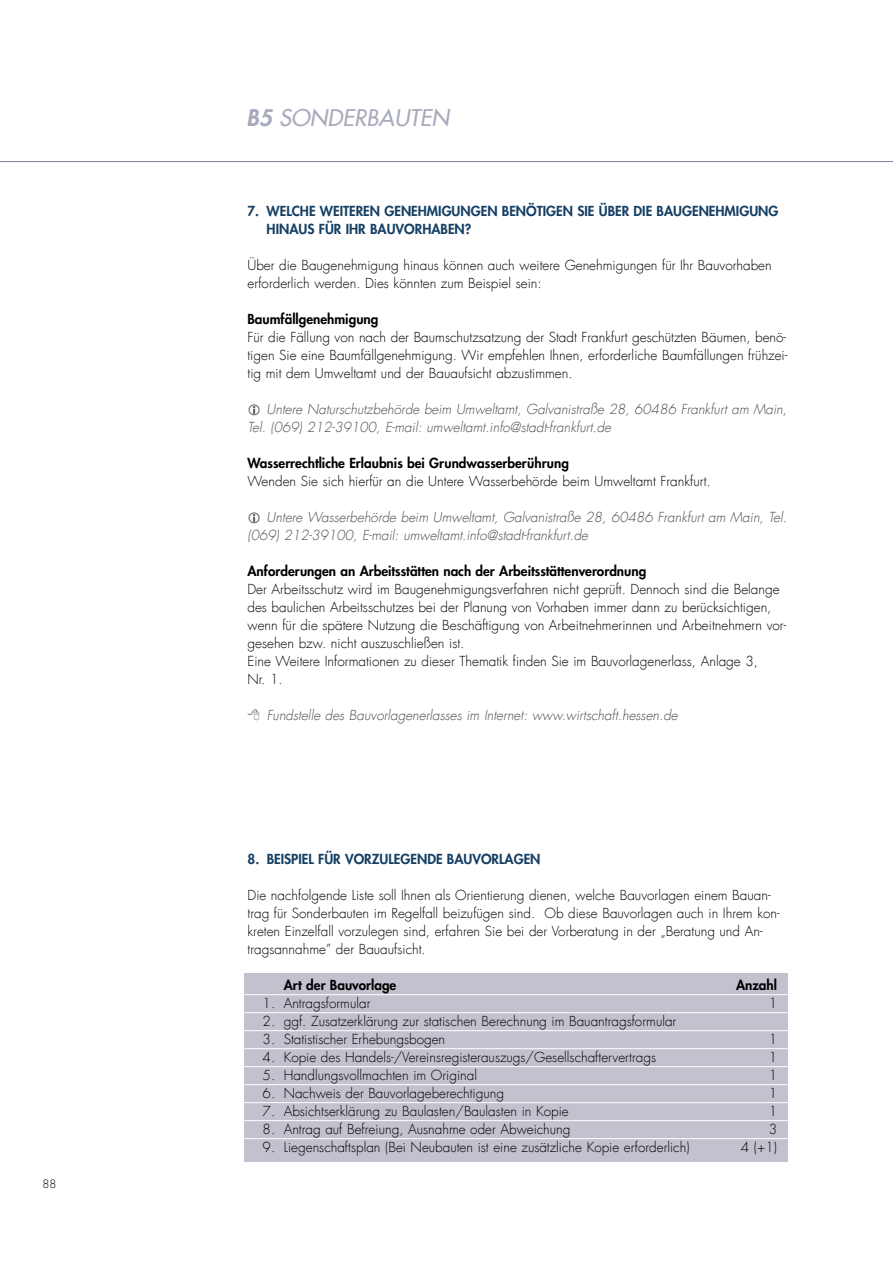
<style>
.page{position:relative;width:893px;height:1263px;background:#fff}
.page>*{position:absolute;margin:0;border:0;box-sizing:border-box;transform-origin:0 0}
.t1{font:italic 22.5px "Futura LT";color:#a8abbc}
.t2{font:300 13.5px/18px "Futura LT";color:#000}
.t3{font:italic 300 13.5px/18px "Futura LT";color:#4d4d4f}
.t4{font:800 13.5px "Futura Std";color:#000}
.t5{font:800 13.5px/18px "Futura Std";letter-spacing:.16em;color:#153f64}
.t6{font:800 13.5px "Futura Std";letter-spacing:.14em;color:#153f64}
.t7{font:300 11.25px "Futura LT";color:#000}
.s1{font-weight:800}
</style>
<div class="page">
<hr style="left:0;top:161px;width:893px;height:1px;background:#7d849d">
<div style="left:245px;top:973px;width:543px;height:189px;background:#c1c2ce"></div>
<hr style="left:242px;top:994px;width:549px;height:1px;background:#fff">
<hr style="left:242px;top:1012px;width:549px;height:1px;background:#fff">
<hr style="left:242px;top:1030px;width:549px;height:1px;background:#fff">
<hr style="left:242px;top:1048px;width:549px;height:1px;background:#fff">
<hr style="left:242px;top:1066px;width:549px;height:1px;background:#fff">
<hr style="left:242px;top:1084px;width:549px;height:1px;background:#fff">
<hr style="left:242px;top:1102px;width:549px;height:1px;background:#fff">
<hr style="left:242px;top:1120px;width:549px;height:1px;background:#fff">
<hr style="left:242px;top:1138px;width:549px;height:1px;background:#fff">
<p class="t7" style="left:43px;top:1177px;width:15px">88</p>
<h1 class="t1" style="left:247px;top:104px;width:79px"><span class="s1">B5</span> SONDERBAUTEN</h1>
<p class="t5" style="left:267px;top:202px;width:513px;text-indent:-19px">7. Welche weiteren Genehmigungen benötigen Si e über die Baugenehmigung hinaus für Ihr Bauv</p>
<p class="t5" style="left:404px;top:220px;width:69px">orhaben?</p>
<p class="t2" style="left:247px;top:256px;width:526px">Über die Baugenehmigung hinaus können auch weitere Genehmigungen für Ihr Bauvorhaben erforderlich werden. Dies könnten zum Beispiel sein:</p>
<p class="t4" style="left:247px;top:310px;width:132px">Baumfällgenehmigung</p>
<p class="t2" style="left:247px;top:328px;width:541px;text-align:justify">Für die Fällung von nach der Baumschutzsatzung der Stadt Frankfurt geschützten Bäumen, benö&shy;tigen Sie eine Baumfällgenehmigung. Wir empfehlen Ihnen, erforderliche Baumfällungen frühzei&shy;tig mit dem Umweltamt und der Bauaufsicht abzustimmen.</p>
<p class="t3" style="left:247px;top:400px;width:541px;text-indent:19px">Untere Naturschutzbehörde beim Umweltamt, Galvanistraße 28, 60486 Frankfurt am Main,<br>Tel. (069) 212-39100, E-mail: umweltamt.info@stadt-frankfurt.de</p>
<p class="t4" style="left:247px;top:454px;width:323px">Wasserrechtliche Erlaubnis bei Grundwasserberührung</p>
<p class="t2" style="left:248px;top:472px;width:465px">Wenden Sie sich hierfür an die Untere Wasserbehörde beim Umweltamt Frankfurt.</p>
<p class="t3" style="left:248px;top:508px;width:541px;text-indent:19px">Untere Wasserbehörde beim Umweltamt, Galvanistraße 28, 60486 Frankfurt am Main, Tel. (069) 212-39100, E-mail: umweltamt.info@stadt-frankfurt.de</p>
<p class="t4" style="left:248px;top:562px;width:400px">Anforderungen an Arbeitsstätten nach der Arbeitsstättenverordnung</p>
<p class="t2" style="left:248px;top:580px;width:540px">Der Arbeitsschutz wird im Baugenehmigungsverfahren nicht geprüft. Dennoch sind die Belange des baulichen Arbeitsschutzes bei der Planung von Vorhaben immer dann zu berücksichtigen, wenn für die spätere Nutzung die Beschäftigung von Arbeitnehmerinnen und Arbeitnehmern vor&shy;gesehen bzw. nicht auszuschließen ist.<br>Eine Weitere Informationen zu dieser Thematik finden Sie im Bauvorlagenerlass, Anlage 3,<br>Nr. 1.</p>
<p class="t3" style="left:267px;top:706px;width:413px">Fundstelle des Bauvorlagenerlasses im Internet: www.wirtschaft.hessen.de</p>
<p class="t6" style="left:248px;top:850px;width:217px">8. Beispiel für vorzulegende Bauv</p>
<p class="t5" style="left:481px;top:850px;width:61px">orlagen</p>
<p class="t2" style="left:248px;top:886px;width:534px">Die nachfolgende Liste soll Ihnen als Orientierung dienen, welche Bauvorlagen einem Bauan&shy;trag für Sonderbauten im Regelfall beizufügen sind. Ob diese Bauvorlagen auch in Ihrem kon&shy;kreten Einzelfall vorzulegen sind, erfahren Sie bei der Vorberatung in der „Beratung und An&shy;tragsannahme” der Bauaufsicht.</p>
<p class="t4" style="left:284px;top:976px;width:114px">Art der Bauvorlage</p>
<p class="t4" style="left:736px;top:976px;width:43px">Anzahl</p>
<p class="t2" style="left:263px;top:994px;width:109px">1. Antragsformular</p>
<p class="t2" style="left:769px;top:994px;width:10px">1</p>
<p class="t2" style="left:263px;top:1012px;width:415px">2. ggf. Zusatzerklärung zur statischen Berechnung im Bauantragsformular</p>
<p class="t2" style="left:263px;top:1030px;width:184px">3. Statistischer Erhebungsbogen</p>
<p class="t2" style="left:769px;top:1030px;width:10px">1</p>
<p class="t2" style="left:263px;top:1048px;width:395px">4. Kopie des Handels-/Vereinsregisterauszugs/Gesellschaftervertrags</p>
<p class="t2" style="left:769px;top:1048px;width:10px">1</p>
<p class="t2" style="left:263px;top:1066px;width:216px">5. Handlungsvollmachten im Original</p>
<p class="t2" style="left:769px;top:1066px;width:10px">1</p>
<p class="t2" style="left:263px;top:1084px;width:243px">6. Nachweis der Bauvorlageberechtigung</p>
<p class="t2" style="left:769px;top:1084px;width:10px">1</p>
<p class="t2" style="left:263px;top:1102px;width:308px">7. Absichtserklärung zu Baulasten/Baulasten in Kopie</p>
<p class="t2" style="left:769px;top:1102px;width:10px">1</p>
<p class="t2" style="left:263px;top:1120px;width:309px">8. Antrag auf Befreiung, Ausnahme oder Abweichung</p>
<p class="t2" style="left:769px;top:1120px;width:10px">3</p>
<p class="t2" style="left:263px;top:1138px;width:428px">9. Liegenschaftsplan (Bei Neubauten ist eine zusätzliche Kopie erforderlich)</p>
<p class="t2" style="left:741px;top:1138px;width:38px">4 (+1)</p>
</div>
